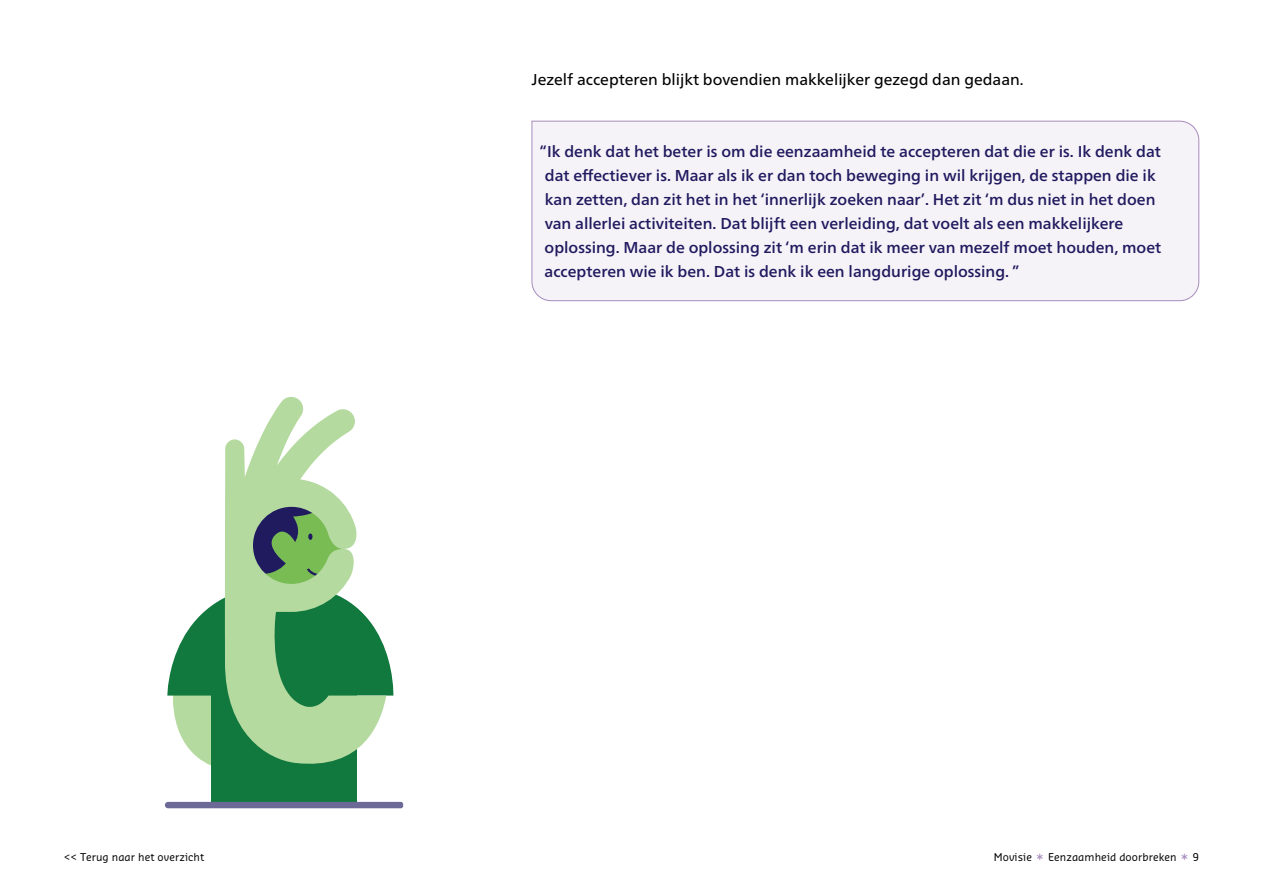
<style>
.page{position:relative;width:1263px;height:893px;background:#fff}
.page>*{position:absolute;margin:0;border:0;box-sizing:border-box;transform-origin:0 0}
.t1{font:500 15.75px/24px "Frutiger Neue LT Pro";color:#201a5f}
.t2{font:15.75px "Frutiger Neue LT Pro";color:#000}
.t3{font:10.5px "Sansa";letter-spacing:.01em;color:#000}
.s1{font-size:15px;color:#a68bbc}
</style>
<div class="page">
<div style="left:531px;top:120px;width:668px;height:181px;background:#f6f3f8"></div>
<div style="left:211px;top:692px;width:146px;height:110px;background:#11783e"></div>
<svg style="left:167px;top:597px;width:227px;height:169px"></svg>
<svg style="left:225px;top:397px;width:161px;height:369px;fill:#b4da9f"></svg>
<svg style="left:165px;top:802px;width:238px;height:6px"></svg>
<p class="t3" style="left:64px;top:850px;width:142px">&lt;&lt; Terug naar het overzicht</p>
<p class="t2" style="left:531px;top:70px;width:494px">Jezelf accepteren blijkt bovendien makkelijker gezegd dan gedaan.</p>
<p class="t1" style="left:545px;top:139px;width:618px;text-indent:-5px">“Ik denk dat het beter is om die eenzaamheid te accepteren dat die er is. Ik denk dat dat effectiever is. Maar als ik er dan toch beweging in wil krijgen, de stappen die ik kan zetten, dan zit het in het ‘innerlijk zoeken naar’. Het zit ‘m dus niet in het doen van allerlei activiteiten. Dat blijft een verleiding, dat voelt als een makkelijkere oplossing. Maar de oplossing zit ‘m erin dat ik meer van mezelf moet houden, moet accepteren wie ik ben. Dat is denk ik een langdurige oplossing. ”</p>
<p class="t3" style="left:994px;top:850px;width:207px">Movisie <span class="s1">*</span> Eenzaamheid doorbreken <span class="s1">*</span> 9</p>
</div>
